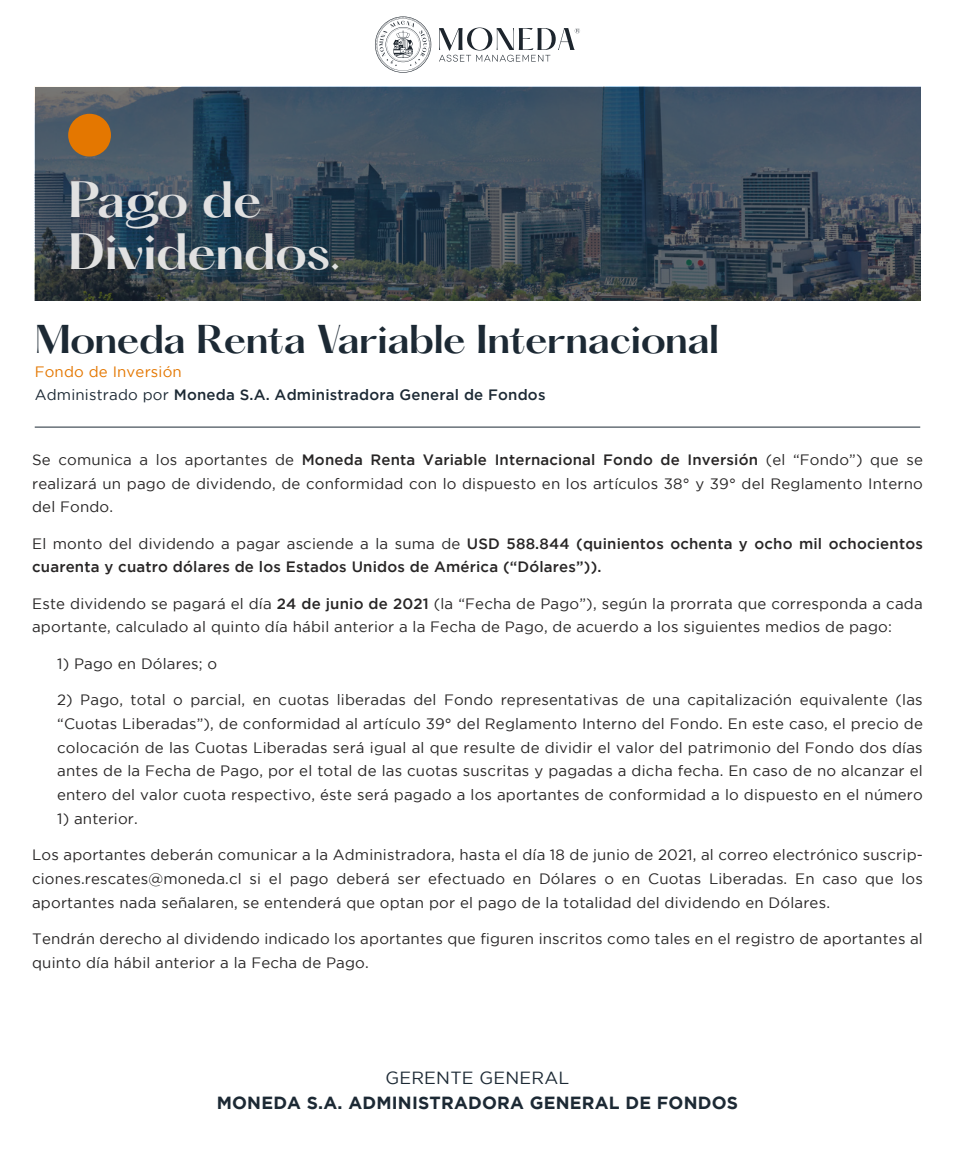
<style>
.page{position:relative;width:955px;height:1151px;background:#fff}
.page>*{position:absolute;margin:0;border:0;box-sizing:border-box;transform-origin:0 0}
.t1{font:600 44.5px/52.2px "Hatton";letter-spacing:-.02em;color:#e1e1e1}
.t2{font:600 35.25px "Hatton";letter-spacing:-.02em;color:#1c2934}
.t3{font:700 17.5px "Gotham";letter-spacing:.01em;color:#1c2934}
.t4{font:17.5px "Gotham";letter-spacing:.01em;color:#1c2934}
.t5{font:15px/23.8px "Gotham";letter-spacing:.01em;color:#272525;text-align:justify}
.t6{font:500 15px/23.8px "Gotham";letter-spacing:.01em;color:#272525}
.t7{font:500 15px/22.5px "Gotham";letter-spacing:.01em;color:#1c2934}
.s1{font-weight:400;color:#e47700}
.s2{font-weight:400}
.s3{font-weight:500}
</style>
<div class="page">
<hr style="left:35px;top:426px;width:884px;height:1px;background:#1c2934">
<img style="left:35px;top:87px;width:884px;height:213px">
<div style="left:68px;top:114px;width:43px;height:42px;background:#e47700;border-radius:50%"></div>
<svg style="left:439px;top:28px;width:141px;height:34px"></svg>
<svg style="left:375px;top:16px;width:56px;height:57px"></svg>
<h1 class="t1" style="left:68px;top:175px;width:275px">Pago de<br>Dividendos.</h1>
<h2 class="t2" style="left:35px;top:320px;width:685px">Moneda Renta Variable Internacional</h2>
<p class="t7" style="left:35px;top:360px;width:512px"><span class="s1">Fondo de Inversión<br></span><span class="s2">Administrado por</span> Moneda S.A. Administradora General de Fondos</p>
<p class="t5" style="left:32px;top:447px;width:892px">Se comunica a los aportantes de <span class="s3">Moneda Renta Variable Internacional Fondo de Inversión</span> (el “Fondo”) que se realizará un pago de dividendo, de conformidad con lo dispuesto en los artículos 38° y 39° del Reglamento Interno del Fondo.</p>
<p class="t6" style="left:32px;top:531px;width:892px"><span class="s2">El monto del dividendo a pagar asciende a la suma de</span> USD 588.844 (quinientos ochenta y ocho mil ochocientos cuarenta y cuatro dólares de los Estados Unidos de América (“Dólares”)).</p>
<p class="t5" style="left:32px;top:591px;width:891px">Este dividendo se pagará el día <span class="s3">24 de junio de 2021</span> (la “Fecha de Pago”), según la prorrata que corresponda a cada aportante, calculado al quinto día hábil anterior a la Fecha de Pago, de acuerdo a los siguientes medios de pago:</p>
<p class="t5" style="left:57px;top:651px;width:161px">1) Pago en Dólares; o</p>
<p class="t5" style="left:57px;top:687px;width:867px">2) Pago, total o parcial, en cuotas liberadas del Fondo representativas de una capitalización equivalente (las “Cuotas Liberadas”), de conformidad al artículo 39° del Reglamento Interno del Fondo. En este caso, el precio de colocación de las Cuotas Liberadas será igual al que resulte de dividir el valor del patrimonio del Fondo dos días antes de la Fecha de Pago, por el total de las cuotas suscritas y pagadas a dicha fecha. En caso de no alcanzar el entero del valor cuota respectivo, éste será pagado a los aportantes de conformidad a lo dispuesto en el número</p>
<p class="t5" style="left:57px;top:806px;width:82px">1) anterior.</p>
<p class="t5" style="left:32px;top:842px;width:892px">Los aportantes deberán comunicar a la Administradora, hasta el día 18 de junio de 2021, al correo electrónico suscrip&shy;ciones.rescates@moneda.cl si el pago deberá ser efectuado en Dólares o en Cuotas Liberadas. En caso que los aportantes nada señalaren, se entenderá que optan por el pago de la totalidad del dividendo en Dólares.</p>
<p class="t5" style="left:32px;top:926px;width:891px">Tendrán derecho al dividendo indicado los aportantes que figuren inscritos como tales en el registro de aportantes al quinto día hábil anterior a la Fecha de Pago.</p>
<p class="t4" style="left:385px;top:1067px;width:185px">GERENTE GENERAL</p>
<p class="t3" style="left:216px;top:1092px;width:522px">MONEDA S.A. ADMINISTRADORA GENERAL DE FONDOS</p>
</div>
